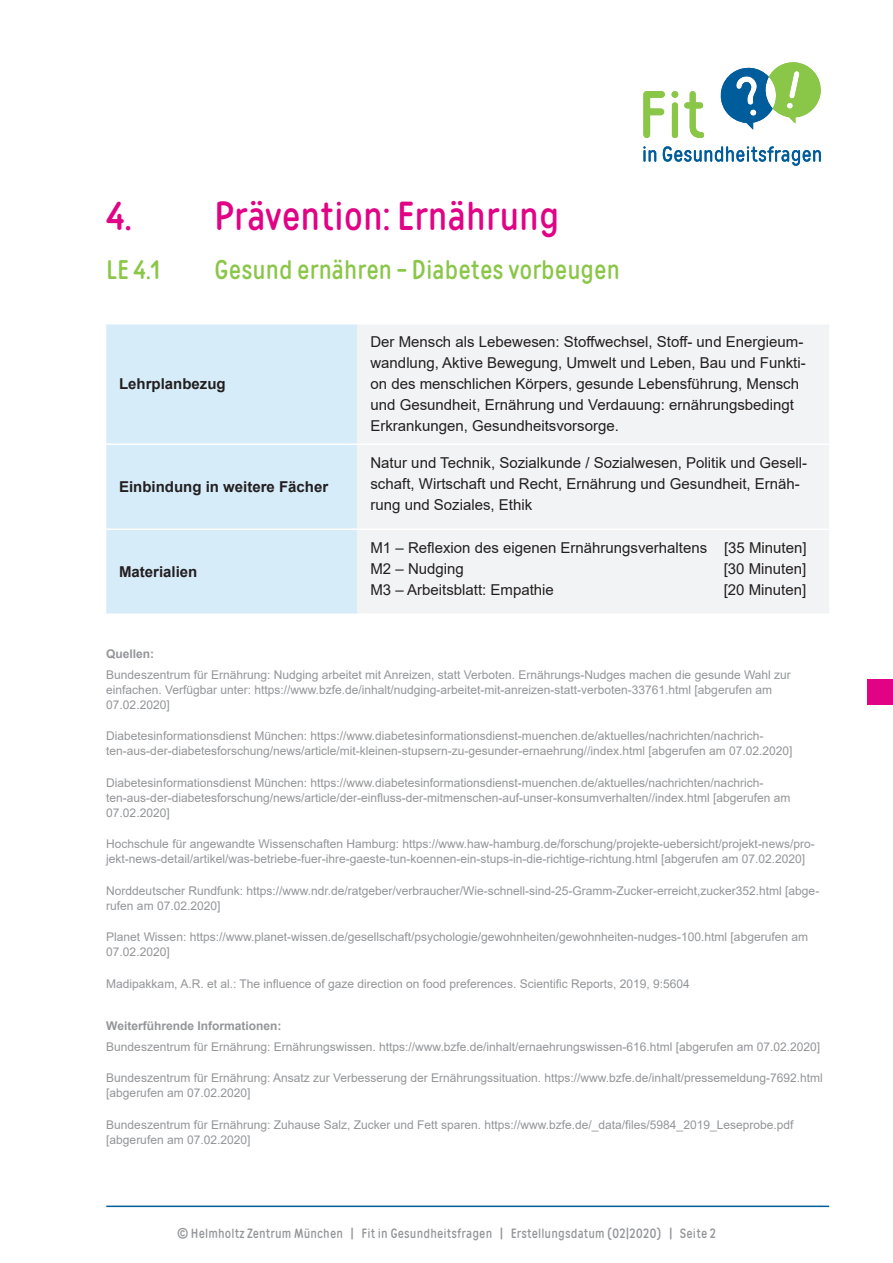
<style>
.page{position:relative;width:893px;height:1263px;background:#fff}
.page>*{position:absolute;margin:0;border:0;box-sizing:border-box;transform-origin:0 0}
.Überschrift_Kapitel{font:40.5px "Matias";color:#e10285}
.Überschrift_LE{font:27px "Matias";color:#8ac648}
.Fließtext{font:15px/21px "Arial";color:#231f20}
.Fließtext-2{font:700 15px "Arial";color:#231f20}
.t1{font:13.5px "Matias";letter-spacing:.01em;color:#939598}
.Fließtext-3{font:12px/15px "Arial";color:#939598}
.Fließtext-4{font:700 12px "Arial";color:#939598}
</style>
<div class="page">
<hr style="left:106px;top:1205px;width:723px;height:2px;background:#005d9c">
<svg style="left:643px;top:91px;width:22px;height:47px"></svg>
<svg style="left:672px;top:91px;width:6px;height:47px"></svg>
<svg style="left:684px;top:91px;width:20px;height:47px"></svg>
<svg style="left:643px;top:146px;width:13px;height:16px"></svg>
<svg style="left:663px;top:146px;width:158px;height:20px"></svg>
<svg style="left:720px;top:62px;width:101px;height:68px"></svg>
<div style="left:867px;top:679px;width:26px;height:26px;background:#e10285"></div>
<div style="left:106px;top:324px;width:251px;height:289px;background:#d6ecf9"></div>
<div style="left:358px;top:325px;width:471px;height:288px;background:#f2f3f4"></div>
<hr style="left:357px;top:324px;width:1px;height:119px;background:#f2f3f4">
<hr style="left:357px;top:445px;width:1px;height:83px;background:#f2f3f4">
<hr style="left:357px;top:530px;width:1px;height:83px;background:#f2f3f4">
<hr style="left:106px;top:443px;width:252px;height:2px;background:#fff">
<hr style="left:358px;top:443px;width:471px;height:2px;background:#fff">
<hr style="left:106px;top:528px;width:252px;height:2px;background:#fff">
<hr style="left:358px;top:528px;width:471px;height:2px;background:#fff">
<p class="Überschrift_Kapitel" style="left:106px;top:190px;width:455px">4. Prävention: Ernährung</p>
<p class="Überschrift_LE" style="left:106px;top:253px;width:56px">LE 4.1</p>
<p class="Überschrift_LE" style="left:214px;top:253px;width:407px">Gesund ernähren - Diabetes vorbeugen</p>
<p class="Fließtext-2" style="left:119px;top:374px;width:108px">Lehrplanbezug</p>
<p class="Fließtext-2" style="left:119px;top:476px;width:211px">Einbindung in weitere Fächer</p>
<p class="Fließtext-2" style="left:119px;top:561px;width:80px">Materialien</p>
<p class="Fließtext" style="left:370px;top:332px;width:437px">Der Mensch als Lebewesen: Stoffwechsel, Stoff- und Energieum&shy;wandlung, Aktive Bewegung, Umwelt und Leben, Bau und Funkti&shy;on des menschlichen Körpers, gesunde Lebensführung, Mensch und Gesundheit, Ernährung und Verdauung: ernährungsbedingt Erkrankungen, Gesundheitsvorsorge.</p>
<p class="Fließtext" style="left:370px;top:452px;width:438px">Natur und Technik, Sozialkunde / Sozialwesen, Politik und Gesell&shy;schaft, Wirtschaft und Recht, Ernährung und Gesundheit, Ernäh&shy;rung und Soziales, Ethik</p>
<p class="Fließtext" style="left:370px;top:537px;width:438px">M1 – Reflexion des eigenen Ernährungsverhaltens [35 Minuten]</p>
<p class="Fließtext" style="left:370px;top:558px;width:95px">M2 – Nudging</p>
<p class="Fließtext" style="left:724px;top:558px;width:84px">[30 Minuten]</p>
<p class="Fließtext" style="left:370px;top:579px;width:185px">M3 – Arbeitsblatt: Empathie</p>
<p class="Fließtext" style="left:724px;top:579px;width:84px">[20 Minuten]</p>
<p class="Fließtext-4" style="left:106px;top:645px;width:50px">Quellen:</p>
<p class="Fließtext-3" style="left:106px;top:667px;width:686px">Bundeszentrum für Ernährung: Nudging arbeitet mit Anreizen, statt Verboten. Ernährungs-Nudges machen die gesunde Wahl zur</p>
<p class="Fließtext-3" style="left:106px;top:682px;width:667px">einfachen. Verfügbar unter: https://www.bzfe.de/inhalt/nudging-arbeitet-mit-anreizen-statt-verboten-33761.html [abgerufen am<br>07.02.2020]</p>
<p class="Fließtext-3" style="left:106px;top:728px;width:688px">Diabetesinformationsdienst München: https://www.diabetesinformationsdienst-muenchen.de/aktuelles/nachrichten/nachrich&shy;ten-aus-der-diabetesforschung/news/article/mit-kleinen-stupsern-zu-gesunder-ernaehrung//index.html [abgerufen am 07.02.2020]</p>
<p class="Fließtext-3" style="left:106px;top:775px;width:686px">Diabetesinformationsdienst München: https://www.diabetesinformationsdienst-muenchen.de/aktuelles/nachrichten/nachrich&shy;ten-aus-der-diabetesforschung/news/article/der-einfluss-der-mitmenschen-auf-unser-konsumverhalten//index.html [abgerufen am<br>07.02.2020]</p>
<p class="Fließtext-3" style="left:106px;top:836px;width:710px">Hochschule für angewandte Wissenschaften Hamburg: https://www.haw-hamburg.de/forschung/projekte-uebersicht/projekt-news/pro&shy;jekt-news-detail/artikel/was-betriebe-fuer-ihre-gaeste-tun-koennen-ein-stups-in-die-richtige-richtung.html [abgerufen am 07.02.2020]</p>
<p class="Fließtext-3" style="left:106px;top:883px;width:714px">Norddeutscher Rundfunk: https://www.ndr.de/ratgeber/verbraucher/Wie-schnell-sind-25-Gramm-Zucker-erreicht,zucker352.html [abge&shy;rufen am 07.02.2020]</p>
<p class="Fließtext-3" style="left:106px;top:929px;width:703px">Planet Wissen: https://www.planet-wissen.de/gesellschaft/psychologie/gewohnheiten/gewohnheiten-nudges-100.html [abgerufen am<br>07.02.2020]</p>
<p class="Fließtext-3" style="left:106px;top:976px;width:585px">Madipakkam, A.R. et al.: The influence of gaze direction on food preferences. Scientific Reports, 2019, 9:5604</p>
<p class="Fließtext-4" style="left:106px;top:1017px;width:177px">Weiterführende Informationen:</p>
<p class="Fließtext-3" style="left:106px;top:1039px;width:715px">Bundeszentrum für Ernährung: Ernährungswissen. https://www.bzfe.de/inhalt/ernaehrungswissen-616.html [abgerufen am 07.02.2020]</p>
<p class="Fließtext-3" style="left:106px;top:1070px;width:718px">Bundeszentrum für Ernährung: Ansatz zur Verbesserung der Ernährungssituation. https://www.bzfe.de/inhalt/pressemeldung-7692.html [abgerufen am 07.02.2020]</p>
<p class="Fließtext-3" style="left:106px;top:1117px;width:689px">Bundeszentrum für Ernährung: Zuhause Salz, Zucker und Fett sparen. https://www.bzfe.de/_data/files/5984_2019_Leseprobe.pdf [abgerufen am 07.02.2020]</p>
<p class="t1" style="left:177px;top:1225px;width:540px">© Helmholtz Zentrum München | Fit in Gesundheitsfragen | Erstellungsdatum (02|2020) | Seite 2</p>
</div>
